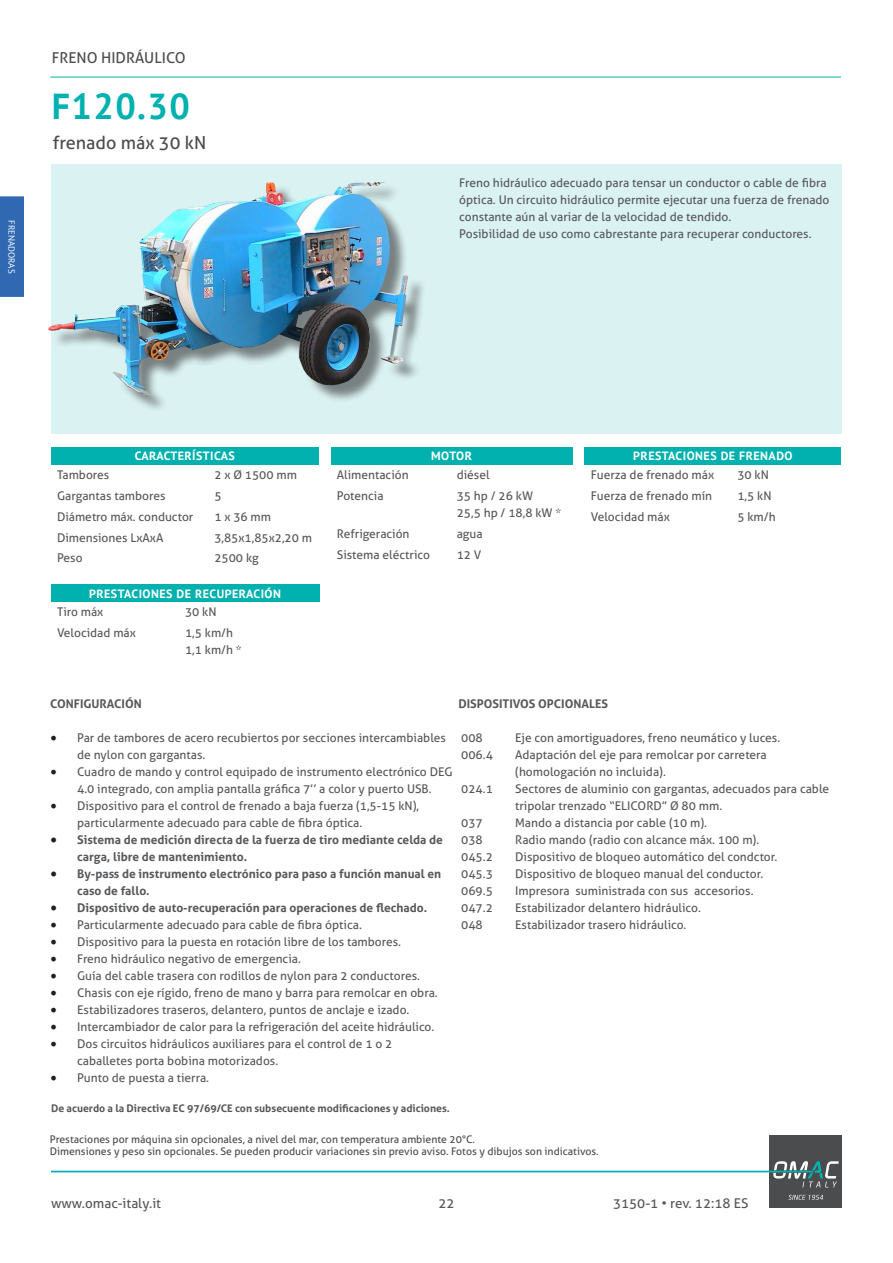
<style>
.page{position:relative;width:893px;height:1263px;background:#fff}
.page>*{position:absolute;margin:0;border:0;box-sizing:border-box;transform-origin:0 0}
.t1{font:700 36px "PT Sans";letter-spacing:.04em;color:#00b1b0}
.t2{font:18px "Aller";color:#4b4c4d}
.t3{font:15px "Aller";color:#4b4c4d}
.t4{font:13.5px "Aller";color:#57585a}
.t5{font:12px/17px "Aller";color:#57585a}
.t6{font:700 12px/17px "Aller";color:#57585a}
.t7{font:700 12px "PT Sans";letter-spacing:.04em;color:#fff}
.t8{font:10.5px/12.6px "Aller";color:#4b4c4d}
.t9{font:700 10.5px "Aller";color:#57585a}
.t10{font:9px "PT Sans";color:#fff}
.s1{font-family:"Minion Pro";font-size:18px;color:#231f20}
</style>
<div class="page">
<div style="left:769px;top:1135px;width:73px;height:73px;background:#4b4c4d"></div>
<svg style="left:51px;top:1161px;width:788px;height:26px"></svg>
<svg style="left:788px;top:1195px;width:35px;height:5px"></svg>
<hr style="left:50px;top:77px;width:791px;height:1px;background:#00b1b0">
<div style="left:51px;top:164px;width:791px;height:269px;background:#dbf2f2"></div>
<div style="left:51px;top:447px;width:267px;height:17px;background:#00b1b0"></div>
<div style="left:585px;top:447px;width:256px;height:17px;background:#00b1b0"></div>
<img style="left:0;top:182px;width:423px;height:227px">
<div style="left:331px;top:447px;width:241px;height:17px;background:#00b1b0"></div>
<div style="left:51px;top:585px;width:268px;height:17px;background:#00b1b0"></div>
<p class="t10" style="left:17px;top:220px;width:55px;rotate:90deg">FRENADORAS</p>
<p class="t3" style="left:52px;top:48px;width:135px">FRENO HIDRÁULICO</p>
<h1 class="t1" style="left:52px;top:82px;width:139px">F120.30</h1>
<h2 class="t2" style="left:53px;top:131px;width:155px">frenado máx 30 kN</h2>
<p class="t5" style="left:459px;top:174px;width:372px">Freno hidráulico adecuado para tensar un conductor o cable de fibra óptica. Un circuito hidráulico permite ejecutar una fuerza de frenado constante aún al variar de la velocidad de tendido.<br>Posibilidad de uso como cabrestante para recuperar conductores.</p>
<p class="t7" style="left:135px;top:448px;width:102px">CARACTERÍSTICAS</p>
<p class="t5" style="left:57px;top:466px;width:54px">Tambores</p>
<p class="t5" style="left:214px;top:466px;width:84px">2 x Ø 1500 mm</p>
<p class="t5" style="left:57px;top:487px;width:110px">Gargantas tambores</p>
<p class="t5" style="left:214px;top:487px;width:9px">5</p>
<p class="t5" style="left:57px;top:508px;width:138px">Diámetro máx. conductor</p>
<p class="t5" style="left:214px;top:508px;width:58px">1 x 36 mm</p>
<p class="t5" style="left:57px;top:529px;width:108px">Dimensiones LxAxA</p>
<p class="t5" style="left:214px;top:529px;width:99px">3,85x1,85x2,20 m</p>
<p class="t5" style="left:57px;top:550px;width:27px">Peso</p>
<p class="t5" style="left:214px;top:550px;width:46px">2500 kg</p>
<p class="t7" style="left:89px;top:586px;width:193px">PRESTACIONES DE RECUPERACIÓN</p>
<p class="t5" style="left:57px;top:604px;width:48px">Tiro máx</p>
<p class="t5" style="left:185px;top:604px;width:33px">30 kN</p>
<p class="t5" style="left:57px;top:624px;width:80px">Velocidad máx</p>
<p class="t5" style="left:185px;top:624px;width:58px">1,5 km/h<br>1,1 km/h *</p>
<p class="t7" style="left:431px;top:448px;width:42px">MOTOR</p>
<p class="t5" style="left:337px;top:466px;width:73px">Alimentación</p>
<p class="t5" style="left:457px;top:466px;width:34px">diésel</p>
<p class="t5" style="left:337px;top:487px;width:48px">Potencia</p>
<p class="t5" style="left:457px;top:487px;width:106px">35 hp / 26 kW<br>25,5 hp / 18,8 kW *</p>
<p class="t5" style="left:337px;top:525px;width:74px">Refrigeración</p>
<p class="t5" style="left:457px;top:525px;width:27px">agua</p>
<p class="t5" style="left:337px;top:546px;width:95px">Sistema eléctrico</p>
<p class="t5" style="left:457px;top:546px;width:26px">12 V</p>
<p class="t7" style="left:633px;top:448px;width:161px">PRESTACIONES DE FRENADO</p>
<p class="t5" style="left:591px;top:466px;width:125px">Fuerza de frenado máx</p>
<p class="t5" style="left:737px;top:466px;width:33px">30 kN</p>
<p class="t5" style="left:591px;top:487px;width:123px">Fuerza de frenado mín</p>
<p class="t5" style="left:737px;top:487px;width:36px">1,5 kN</p>
<p class="t5" style="left:591px;top:508px;width:80px">Velocidad máx</p>
<p class="t5" style="left:737px;top:508px;width:40px">5 km/h</p>
<p class="t6" style="left:50px;top:695px;width:93px">CONFIGURACIÓN</p>
<p class="t6" style="left:458px;top:695px;width:151px">DISPOSITIVOS OPCIONALES</p>
<p class="t5" style="left:77px;top:729px;width:370px;text-indent:-27px"><span class="s1">•</span> Par de tambores de acero recubiertos por secciones intercambiables de nylon con gargantas.</p>
<p class="t5" style="left:50px;top:763px;width:404px;text-align:center"><span class="s1">•</span> Cuadro de mando y control equipado de instrumento electrónico DEG<br>4.0 integrado, con amplia pantalla gráfica 7’’ a color y puerto USB.</p>
<p class="t5" style="left:77px;top:797px;width:343px;text-indent:-27px"><span class="s1">•</span> Dispositivo para el control de frenado a baja fuerza (1,5-15 kN), particularmente adecuado para cable de fibra óptica.</p>
<p class="t6" style="left:77px;top:831px;width:367px;text-indent:-27px"><span class="s1">•</span> Sistema de medición directa de la fuerza de tiro mediante celda de carga, libre de mantenimiento.</p>
<p class="t6" style="left:77px;top:865px;width:365px;text-indent:-27px"><span class="s1">•</span> By-pass de instrumento electrónico para paso a función manual en caso de fallo.</p>
<p class="t6" style="left:50px;top:899px;width:379px"><span class="s1">•</span> Dispositivo de auto-recuperación para operaciones de flechado.</p>
<p class="t5" style="left:50px;top:916px;width:313px"><span class="s1">•</span> Particularmente adecuado para cable de fibra óptica.</p>
<p class="t5" style="left:50px;top:933px;width:352px"><span class="s1">•</span> Dispositivo para la puesta en rotación libre de los tambores.</p>
<p class="t5" style="left:50px;top:950px;width:252px"><span class="s1">•</span> Freno hidráulico negativo de emergencia.</p>
<p class="t5" style="left:50px;top:967px;width:371px"><span class="s1">•</span> Guía del cable trasera con rodillos de nylon para 2 conductores.</p>
<p class="t5" style="left:50px;top:984px;width:389px"><span class="s1">•</span> Chasis con eje rígido, freno de mano y barra para remolcar en obra.</p>
<p class="t5" style="left:50px;top:1001px;width:361px"><span class="s1">•</span> Estabilizadores traseros, delantero, puntos de anclaje e izado.</p>
<p class="t5" style="left:50px;top:1018px;width:386px"><span class="s1">•</span> Intercambiador de calor para la refrigeración del aceite hidráulico.</p>
<p class="t5" style="left:77px;top:1035px;width:317px;text-indent:-27px"><span class="s1">•</span> Dos circuitos hidráulicos auxiliares para el control de 1 o 2 caballetes porta bobina motorizados.</p>
<p class="t5" style="left:50px;top:1069px;width:161px"><span class="s1">•</span> Punto de puesta a tierra.</p>
<p class="t5" style="left:461px;top:729px;width:23px">008</p>
<p class="t5" style="left:515px;top:729px;width:267px">Eje con amortiguadores, freno neumático y luces.</p>
<p class="t5" style="left:461px;top:746px;width:33px">006.4</p>
<p class="t5" style="left:515px;top:746px;width:253px">Adaptación del eje para remolcar por carretera (homologación no incluida).</p>
<p class="t5" style="left:461px;top:780px;width:33px">024.1</p>
<p class="t5" style="left:515px;top:780px;width:316px">Sectores de aluminio con gargantas, adecuados para cable tripolar trenzado “ELICORD” Ø 80 mm.</p>
<p class="t5" style="left:461px;top:814px;width:23px">037</p>
<p class="t5" style="left:515px;top:814px;width:193px">Mando a distancia por cable (10 m).</p>
<p class="t5" style="left:461px;top:831px;width:23px">038</p>
<p class="t5" style="left:515px;top:831px;width:246px">Radio mando (radio con alcance máx. 100 m).</p>
<p class="t5" style="left:461px;top:848px;width:33px">045.2</p>
<p class="t5" style="left:515px;top:848px;width:264px">Dispositivo de bloqueo automático del condctor.</p>
<p class="t5" style="left:461px;top:865px;width:33px">045.3</p>
<p class="t5" style="left:515px;top:865px;width:250px">Dispositivo de bloqueo manual del conductor.</p>
<p class="t5" style="left:461px;top:882px;width:33px">069.5</p>
<p class="t5" style="left:515px;top:882px;width:240px">Impresora suministrada con sus accesorios.</p>
<p class="t5" style="left:461px;top:899px;width:33px">047.2</p>
<p class="t5" style="left:515px;top:899px;width:187px">Estabilizador delantero hidráulico.</p>
<p class="t5" style="left:461px;top:916px;width:23px">048</p>
<p class="t5" style="left:515px;top:916px;width:173px">Estabilizador trasero hidráulico.</p>
<p class="t9" style="left:51px;top:1101px;width:400px">De acuerdo a la Directiva EC 97/69/CE con subsecuente modificaciones y adiciones.</p>
<p class="t8" style="left:50px;top:1133px;width:551px">Prestaciones por máquina sin opcionales, a nivel del mar, con temperatura ambiente 20°C.<br>Dimensiones y peso sin opcionales. Se pueden producir variaciones sin previo aviso. Fotos y dibujos son indicativos.</p>
<p class="t4" style="left:51px;top:1195px;width:112px">www.omac-italy.it</p>
<p class="t4" style="left:438px;top:1195px;width:18px">22</p>
<p class="t4" style="left:613px;top:1195px;width:137px">3150-1 • rev. 12:18 ES</p>
</div>
